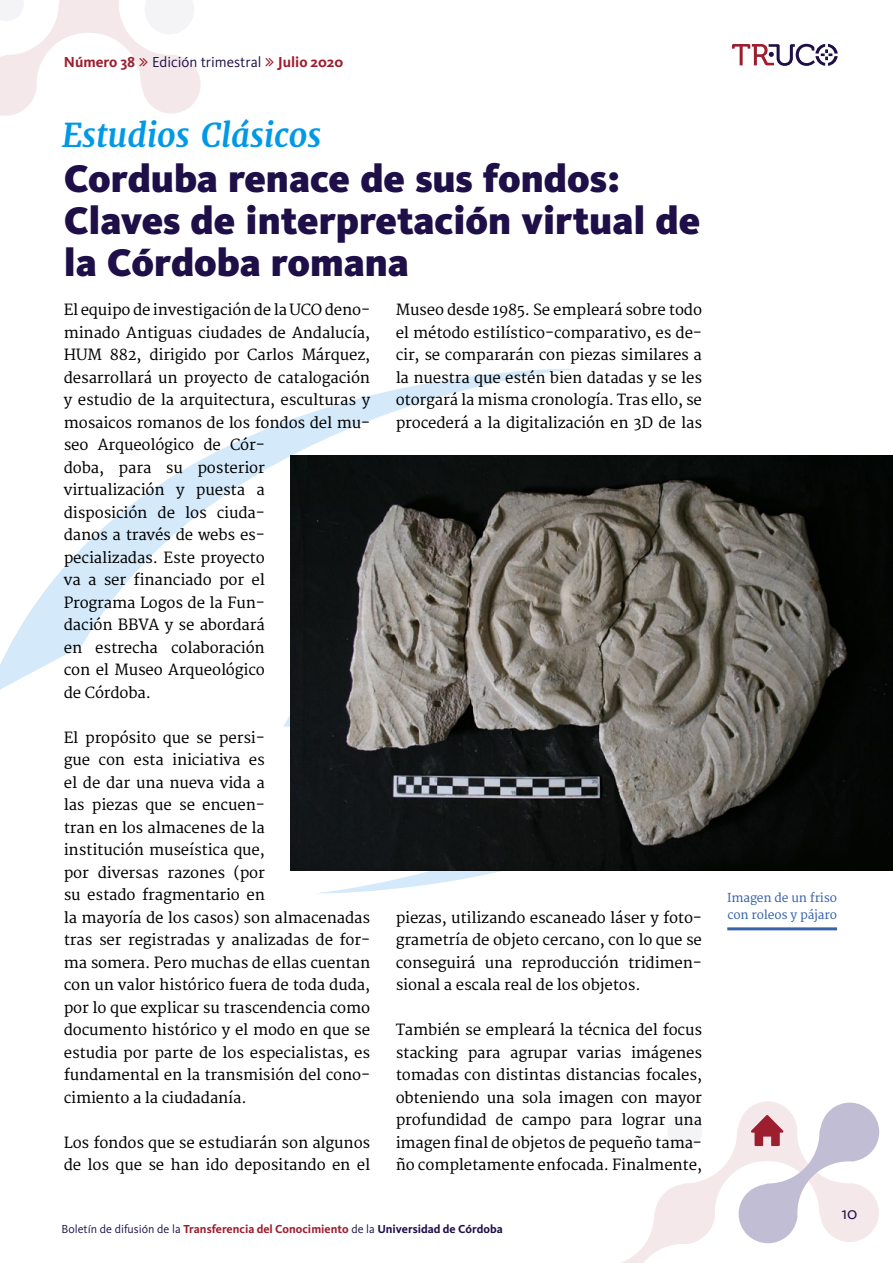
<style>
.page{position:relative;width:893px;height:1263px;background:#fff}
.page>*{position:absolute;margin:0;border:0;box-sizing:border-box;transform-origin:0 0}
.t1{font:900 39.9px/42px "Kievit OT";color:#1e0f49}
.t2{font:italic 700 32.4px "Merriweather";color:#0099e6}
.t3{font:18px "Kievit OT";color:#1e0f49}
.t4{font:15px/22.5px "Merriweather";letter-spacing:-.01em;color:#000}
.t5{font:700 15px "Kievit OT";color:#9d1e2e}
.t6{font:700 12px "Kievit OT";color:#9d1e2e}
.t7{font:12px/16.5px "Merriweather";letter-spacing:-.01em;color:#3863ab}
.s1{font-weight:400;color:#1e0f49}
.s2{color:#1e0f49}
</style>
<div class="page">
<svg style="left:0;top:368px;width:577px;height:322px"></svg>
<svg style="left:314px;top:870px;width:579px;height:24px"></svg>
<svg style="left:283px;top:501px;width:7px;height:226px"></svg>
<svg style="left:621px;top:1101px;width:150px;height:162px"></svg>
<svg style="left:732px;top:44px;width:106px;height:22px"></svg>
<img style="left:290px;top:456px;width:603px;height:414px">
<hr style="left:727px;top:927px;width:110px;height:3px;background:#3863ab">
<svg style="left:739px;top:1102px;width:140px;height:141px"></svg>
<svg style="left:0;top:0;width:201px;height:116px"></svg>
<p class="t5" style="left:64px;top:53px;width:281px">Número 38 <span class="s1">Edición trimestral</span> Julio 2020</p>
<h2 class="t2" style="left:62px;top:115px;width:261px">Estudios Clásicos</h2>
<h1 class="t1" style="left:64px;top:158px;width:638px">Corduba renace de sus fondos:<br>Claves de interpretación virtual de la Córdoba romana</h1>
<p class="t4" style="left:64px;top:299px;width:308px">El equipo de investigación de la UCO deno&shy;minado Antiguas ciudades de Andalucía,<br>HUM 882, dirigido por Carlos Márquez, desarrollará un proyecto de catalogación y estudio de la arquitectura, esculturas y mosaicos romanos de los fondos del mu&shy;seo Arqueológico de Cór-<br>doba, para su posterior<br>virtualización y puesta a<br>disposición de los ciuda-<br>danos a través de webs es-<br>pecializadas. Este proyecto<br>va a ser financiado por el<br>Programa Logos de la Fun-<br>dación BBVA y se abordará<br>en estrecha colaboración<br>con el Museo Arqueológico<br>de Córdoba.</p>
<p class="t4" style="left:64px;top:727px;width:308px">El propósito que se persi-<br>gue con esta iniciativa es<br>el de dar una nueva vida a<br>las piezas que se encuen-<br>tran en los almacenes de la<br>institución museística que,<br>por diversas razones (por<br>su estado fragmentario en<br>la mayoría de los casos) son almacenadas tras ser registradas y analizadas de for&shy;ma somera. Pero muchas de ellas cuentan con un valor histórico fuera de toda duda, por lo que explicar su trascendencia como documento histórico y el modo en que se estudia por parte de los especialistas, es fundamental en la transmisión del cono&shy;cimiento a la ciudadanía.</p>
<p class="t4" style="left:64px;top:1132px;width:308px">Los fondos que se estudiarán son algunos de los que se han ido depositando en el</p>
<p class="t4" style="left:396px;top:299px;width:308px;text-align:justify">Museo desde 1985. Se empleará sobre todo el método estilístico-comparativo, es de&shy;cir, se compararán con piezas similares a la nuestra que estén bien datadas y se les otorgará la misma cronología. Tras ello, se procederá a la digitalización en 3D de las</p>
<p class="t4" style="left:396px;top:907px;width:308px;text-align:justify">piezas, utilizando escaneado láser y foto&shy;grametría de objeto cercano, con lo que se conseguirá una reproducción tridimen&shy;sional a escala real de los objetos.</p>
<p class="t4" style="left:396px;top:1019px;width:308px;text-align:justify">También se empleará la técnica del focus stacking para agrupar varias imágenes tomadas con distintas distancias focales, obteniendo una sola imagen con mayor profundidad de campo para lograr una imagen final de objetos de pequeño tama&shy;ño completamente enfocada. Finalmente,</p>
<p class="t6" style="left:62px;top:1222px;width:443px"><span class="s1">Boletín de difusión de la</span> Transferencia del Conocimiento <span class="s1">de la</span> <span class="s2">Universidad de Córdoba</span></p>
<p class="t7" style="left:727px;top:890px;width:111px">Imagen de un friso con roleos y pájaro</p>
<p class="t3" style="left:841px;top:1202px;width:18px">10</p>
</div>
